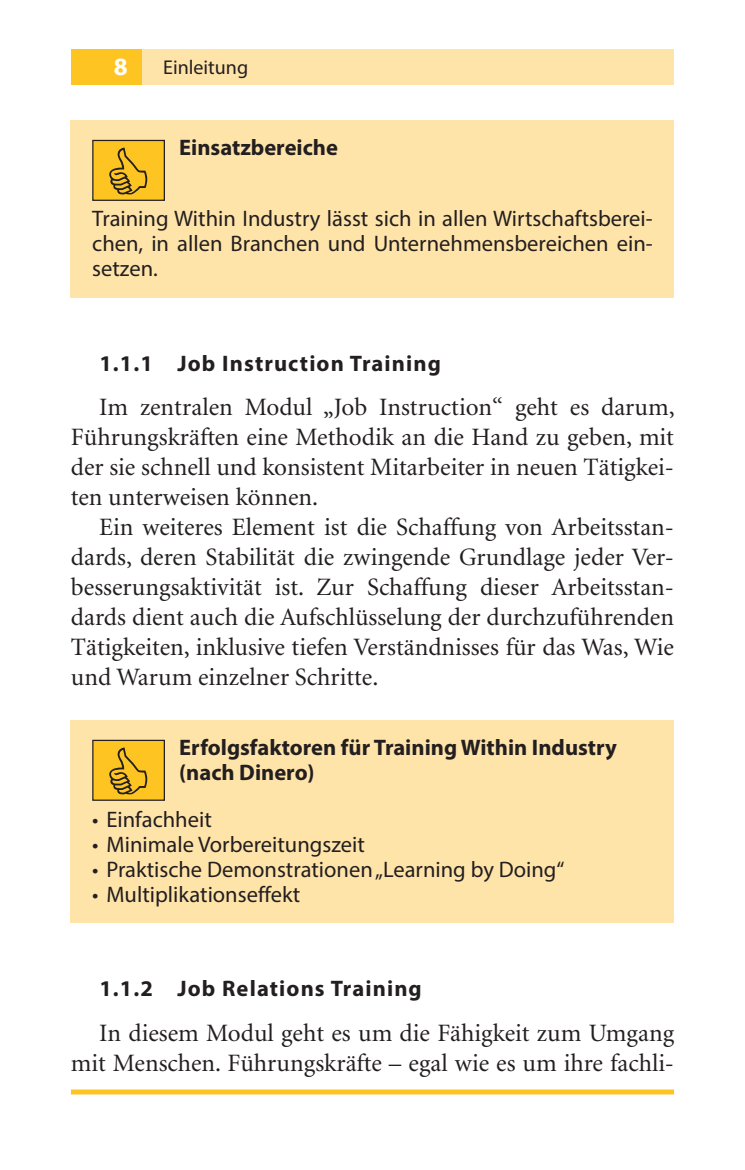
<style>
.page{position:relative;width:745px;height:1170px;background:#fff}
.page>*{position:absolute;margin:0;border:0;box-sizing:border-box;transform-origin:0 0}
.t1{font:25px/30px "Minion";color:#231f20;text-align:justify}
.t2{font:700 25px "Myriad Pro";color:#fff}
.t3{font:22.5px/25px "Myriad Pro";color:#231f20;text-align:justify}
.t4{font:700 22.5px/25px "Myriad Pro";color:#231f20}
.t5{font:700 22.5px "Myriad Pro";letter-spacing:.05em;color:#231f20}
.t6{font:20px "Myriad Pro";color:#231f20}
</style>
<div class="page">
<div style="left:142px;top:50px;width:531px;height:35px;background:#ffe4aa"></div>
<div style="left:71px;top:50px;width:71px;height:35px;background:#fec422"></div>
<div style="left:71px;top:1089px;width:602px;height:5px;background:#fec422"></div>
<div style="left:71px;top:120px;width:602px;height:178px;background:#ffe4aa"></div>
<div style="left:93px;top:140px;width:71px;height:60px;background:#fec422"></div>
<svg style="left:109px;top:147px;width:38px;height:47px"></svg>
<div style="left:92px;top:140px;width:73px;height:61px;border:1px solid #231f20"></div>
<div style="left:71px;top:720px;width:602px;height:203px;background:#ffe4aa"></div>
<div style="left:93px;top:740px;width:71px;height:60px;background:#fec422"></div>
<svg style="left:109px;top:747px;width:38px;height:47px"></svg>
<div style="left:92px;top:739px;width:73px;height:61px;border:1px solid #231f20"></div>
<p class="t2" style="left:114px;top:50px;width:15px">8</p>
<p class="t6" style="left:163px;top:55px;width:86px">Einleitung</p>
<p class="t4" style="left:179px;top:134px;width:160px">Einsatzbereiche</p>
<p class="t3" style="left:92px;top:206px;width:561px">Training Within Industry lässt sich in allen Wirtschaftsberei&shy;chen, in allen Branchen und Unternehmensbereichen ein&shy;setzen.</p>
<p class="t5" style="left:99px;top:349px;width:343px">1.1.1 Job Instruction Training</p>
<p class="t1" style="left:71px;top:393px;width:605px;text-indent:28px">Im zentralen Modul „Job Instruction“ geht es darum, Führungskräften eine Methodik an die Hand zu geben, mit der sie schnell und konsistent Mitarbeiter in neuen Tätigkei&shy;ten unterweisen können.</p>
<p class="t1" style="left:71px;top:513px;width:604px;text-indent:28px">Ein weiteres Element ist die Schaffung von Arbeitsstan&shy;dards, deren Stabilität die zwingende Grundlage jeder Ver&shy;besserungsaktivität ist. Zur Schaffung dieser Arbeitsstan&shy;dards dient auch die Aufschlüsselung der durchzuführenden Tätigkeiten, inklusive tiefen Verständnisses für das Was, Wie und Warum einzelner Schritte.</p>
<p class="t4" style="left:179px;top:734px;width:439px">Erfolgsfaktoren für Training Within Industry (nach Dinero)</p>
<p class="t3" style="left:92px;top:806px;width:121px">• Einfachheit</p>
<p class="t3" style="left:92px;top:831px;width:274px">• Minimale Vorbereitungszeit</p>
<p class="t3" style="left:92px;top:856px;width:473px">• Praktische Demonstrationen „Learning by Doing“</p>
<p class="t3" style="left:92px;top:881px;width:209px">• Multiplikationseffekt</p>
<p class="t5" style="left:99px;top:973px;width:324px">1.1.2 Job Relations Training</p>
<p class="t1" style="left:71px;top:1018px;width:604px;text-align:right">In diesem Modul geht es um die Fähigkeit zum Umgang mit Menschen. Führungskräfte – egal wie es um ihre fachli-</p>
</div>
